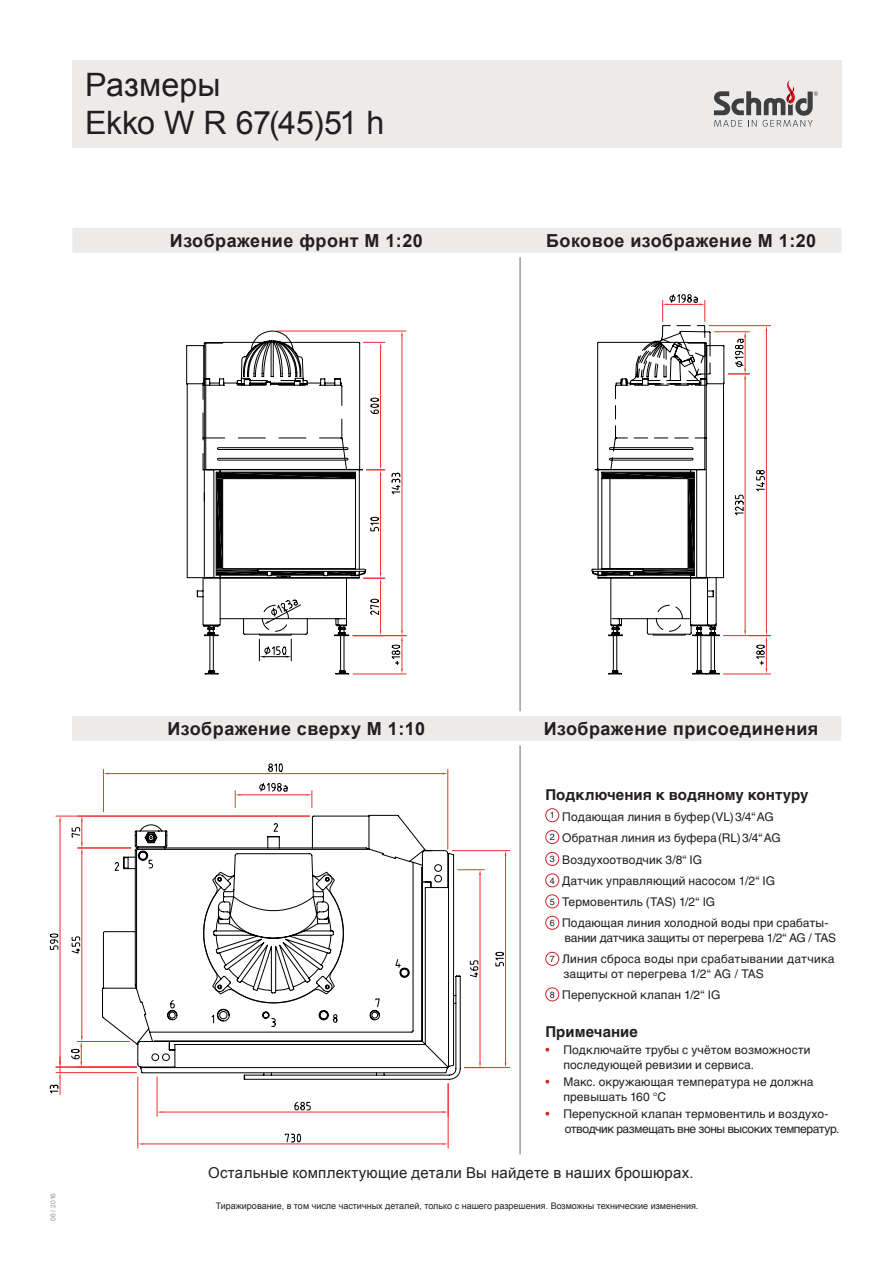
<style>
.page{position:relative;width:893px;height:1263px;background:#fff}
.page>*{position:absolute;margin:0;border:0;box-sizing:border-box;transform-origin:0 0}
.t1{font:32.25px/38.7px "Arial";letter-spacing:-.005em;color:#231f20}
.t2{font:700 18px "Arial";letter-spacing:.025em;color:#231f20}
.t3{font:15px "Arial";letter-spacing:.015em;color:#231f20}
.t4{font:700 15px "Helvetica LT Std";letter-spacing:.005em;color:#231f20}
.t5{font:12px/21px "Helvetica LT Std";letter-spacing:.005em;color:#231f20}
.t6{font:12px/15px "Helvetica LT Std";letter-spacing:-.025em;color:#231f20}
.t7{font:9px "Arial";color:#231f20}
.t8{font:6.75px "Arial";color:#939598}
.s1{font-size:9px}
.s2{color:#d1232a}
</style>
<div class="page">
<hr style="left:519px;top:257px;width:2px;height:454px;background:#a59a92">
<div style="left:68px;top:223px;width:778px;height:34px;background:#edebe9;border:4px solid #fff"></div>
<div style="left:68px;top:711px;width:778px;height:34px;background:#edebe9;border:4px solid #fff"></div>
<div style="left:545px;top:808px;width:14px;height:14px;border:1px solid #d1232a;border-radius:50%"></div>
<div style="left:545px;top:830px;width:14px;height:14px;border:1px solid #d1232a;border-radius:50%"></div>
<div style="left:545px;top:852px;width:14px;height:14px;border:1px solid #d1232a;border-radius:50%"></div>
<div style="left:545px;top:873px;width:14px;height:14px;border:1px solid #d1232a;border-radius:50%"></div>
<div style="left:545px;top:894px;width:14px;height:14px;border:1px solid #d1232a;border-radius:50%"></div>
<div style="left:545px;top:916px;width:14px;height:14px;border:1px solid #d1232a;border-radius:50%"></div>
<div style="left:545px;top:952px;width:14px;height:14px;border:1px solid #d1232a;border-radius:50%"></div>
<div style="left:545px;top:987px;width:14px;height:14px;border:1px solid #d1232a;border-radius:50%"></div>
<hr style="left:519px;top:745px;width:2px;height:409px;background:#a59a92">
<div style="left:72px;top:60px;width:770px;height:87px;background:#edebe9"></div>
<svg style="left:714px;top:80px;width:104px;height:47px"></svg>
<svg style="left:186px;top:345px;width:167px;height:330px"></svg>
<hr style="left:276px;top:331px;width:130px;height:1px;background:#ee2f2d">
<hr style="left:353px;top:674px;width:53px;height:1px;background:#ee2f2d">
<hr style="left:353px;top:635px;width:53px;height:1px;background:#ee2f2d">
<svg style="left:202px;top:330px;width:201px;height:344px"></svg>
<svg style="left:591px;top:294px;width:180px;height:381px"></svg>
<hr style="left:505px;top:856px;width:1px;height:206px;background:#ee2f2d">
<hr style="left:452px;top:850px;width:58px;height:1px;background:#ee2f2d">
<hr style="left:465px;top:1067px;width:45px;height:1px;background:#ee2f2d">
<svg style="left:495px;top:951px;width:9px;height:15px"></svg>
<hr style="left:162px;top:1112px;width:281px;height:1px;background:#ee2f2d">
<hr style="left:143px;top:1143px;width:300px;height:1px;background:#ee2f2d">
<hr style="left:137px;top:1077px;width:1px;height:71px;background:#ee2f2d">
<hr style="left:448px;top:1083px;width:1px;height:65px;background:#ee2f2d">
<svg style="left:137px;top:1080px;width:273px;height:63px"></svg>
<hr style="left:109px;top:773px;width:334px;height:1px;background:#ee2f2d">
<hr style="left:447px;top:769px;width:1px;height:80px;background:#ee2f2d">
<hr style="left:103px;top:769px;width:1px;height:43px;background:#ee2f2d">
<svg style="left:268px;top:763px;width:15px;height:9px"></svg>
<svg style="left:71px;top:781px;width:413px;height:299px"></svg>
<hr style="left:60px;top:821px;width:1px;height:241px;background:#ee2f2d">
<hr style="left:56px;top:816px;width:254px;height:1px;background:#ee2f2d">
<svg style="left:50px;top:933px;width:9px;height:17px"></svg>
<hr style="left:56px;top:1072px;width:81px;height:1px;background:#ee2f2d">
<hr style="left:56px;top:1067px;width:81px;height:1px;background:#ee2f2d">
<svg style="left:49px;top:1056px;width:12px;height:38px"></svg>
<h1 class="t1" style="left:85px;top:65px;width:301px">Размеры<br>Ekko W R 67(45)51 h</h1>
<h2 class="t2" style="left:170px;top:228px;width:254px">Изображение фронт M 1:20</h2>
<h2 class="t2" style="left:546px;top:228px;width:271px">Боковое изображение M 1:20</h2>
<p class="t8" style="left:49px;top:1221px;width:30px;rotate:-90deg">06 / 2016</p>
<h2 class="t2" style="left:168px;top:717px;width:259px">Изображение сверху M 1:10</h2>
<h2 class="t2" style="left:544px;top:717px;width:276px">Изображение присоединения</h2>
<p class="t4" style="left:545px;top:785px;width:265px">Подключения к водяному контуру</p>
<p class="t5" style="left:550px;top:806px;width:232px"><sup>1</sup> Подающая линия в буфер(VL)3/4“AG<br><span class="s1">2</span> Обратная линия из буфера(RL)3/4“AG</p>
<p class="t5" style="left:550px;top:849px;width:280px"><sup>3</sup> Воздухоотводчик 3/8“ IG<br><span class="s1">4</span> Датчик управляющий насосом 1/2“ IG<br><span class="s1">5</span> Термовентиль (TAS) 1/2“ IG<br><span class="s1">6</span> Подающая линия холодной воды при срабаты-</p>
<p class="t5" style="left:550px;top:927px;width:288px;text-align:right">вании датчика защиты от перегрева 1/2“ AG / TAS<br><span class="s1">7</span> Линия сброса воды при срабатывании датчика</p>
<p class="t5" style="left:550px;top:963px;width:215px;text-indent:13px">защиты от перегрева 1/2“ AG / TAS<br><span class="s1">8</span> Перепускной клапан 1/2“ IG</p>
<p class="t4" style="left:545px;top:1022px;width:94px">Примечание</p>
<p class="t5" style="left:563px;top:1042px;width:249px;line-height:15px;text-indent:-18px"><span class="s2">•</span> Подключайте трубы с учётом возможности последующей ревизии и сервиса.</p>
<p class="t5" style="left:563px;top:1074px;width:252px;line-height:15px;text-indent:-18px"><span class="s2">•</span> Макс. окружающая температура не должна превышать 160 °C</p>
<p class="t6" style="left:565px;top:1107px;width:276px;text-indent:-19px"><span class="s2">•</span> Перепускной клапан термовентиль и воздухо&shy;отводчик размещать вне зоны высоких температур.</p>
<p class="t3" style="left:208px;top:1162px;width:487px">Остальные комплектующие детали Вы найдете в наших брошюрах.</p>
<p class="t7" style="left:216px;top:1200px;width:484px">Тиражирование, в том числе частичных деталей, только с нашего разрешения. Возможны технические изменения.</p>
</div>
